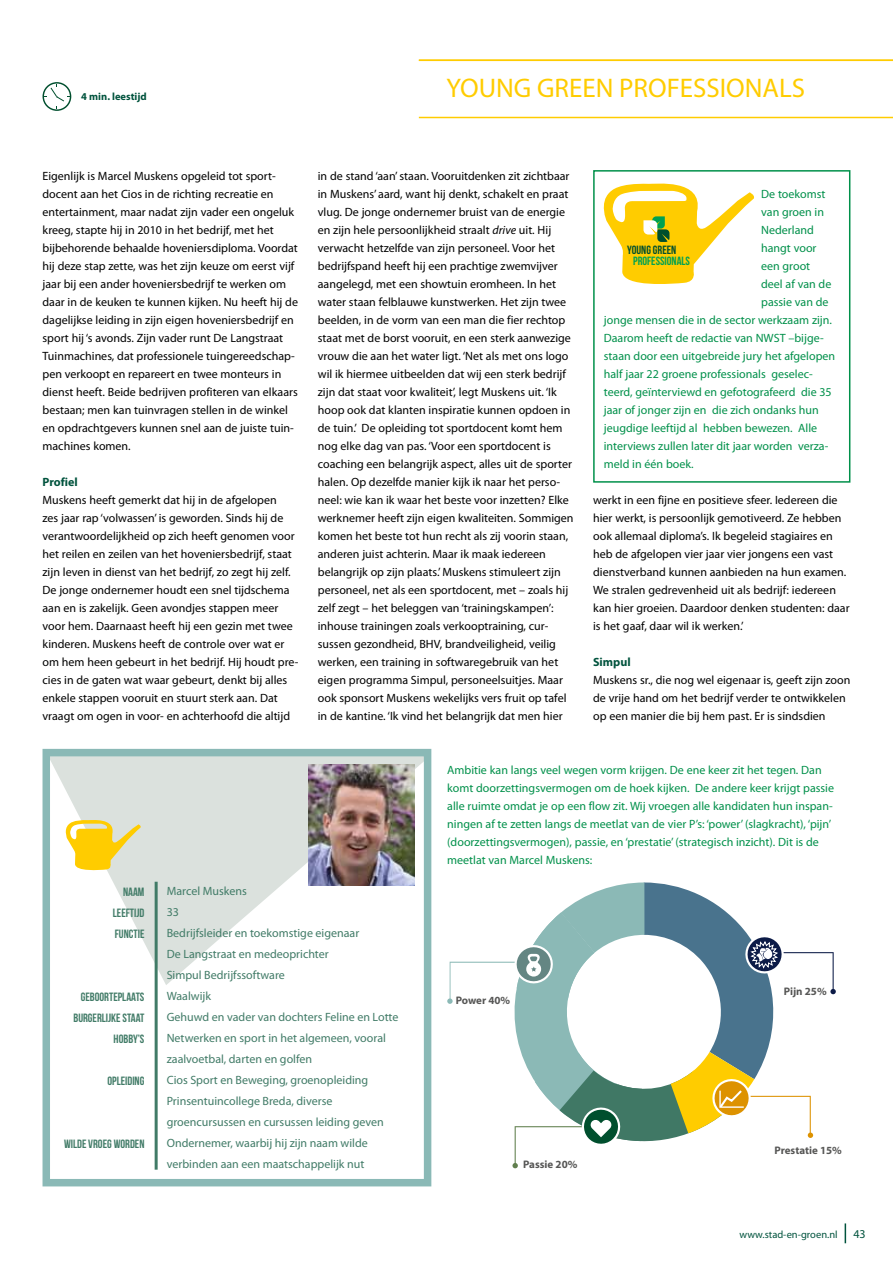
<style>
.page{position:relative;width:893px;height:1263px;background:#fff}
.page>*{position:absolute;margin:0;border:0;box-sizing:border-box;transform-origin:0 0}
.t1{font:27px "Myriad Pro";color:#fc0}
.t2{font:12px/18px "Myriad Pro";color:#000}
.t3{font:12px/18px "Myriad Pro";color:#00904a}
.t4{font:12px/21px "Myriad Pro";color:#417b67}
.t5{font:12px/21px "Bebas Neue";color:#417b67;text-align:justify}
.t6{font:12px/10.8px "Bebas Neue";color:#00a151}
.t7{font:12px "Myriad Pro";color:#00533d}
.t8{font:700 10.95px "Myriad Pro";color:#575756}
.t9{font:10.5px "Myriad Pro";color:#00533d}
.t10{font:700 10.5px "Myriad Pro";color:#00533d}
.s1{font-weight:700;color:#00533d}
.s2{font-style:italic}
.s3{color:#004f2e}
</style>
<div class="page">
<svg style="left:845px;top:1223px;width:1px;height:20px"></svg>
<hr style="left:419px;top:117px;width:474px;height:1px;background:#fc0">
<hr style="left:419px;top:60px;width:474px;height:1px;background:#fc0">
<svg style="left:43px;top:82px;width:28px;height:29px"></svg>
<svg style="left:52px;top:758px;width:370px;height:227px;fill:#dbe1dd"></svg>
<div style="left:43px;top:749px;width:388px;height:437px;border:8px solid #8ab9b6"></div>
<img style="left:309px;top:765px;width:105px;height:121px">
<hr style="left:155px;top:882px;width:3px;height:288px;background:#417b67">
<svg style="left:63px;top:817px;width:78px;height:55px;background:#f1dc7c"></svg>
<svg style="left:447px;top:882px;width:389px;height:286px"></svg>
<div style="left:593px;top:170px;width:257px;height:313px;border:2px solid #00904a"></div>
<svg style="left:604px;top:184px;width:150px;height:100px"></svg>
<p class="t10" style="left:81px;top:90px;width:67px">4 min. leestijd</p>
<p class="t1" style="left:446px;top:71px;width:360px">YOUNG GREEN PROFESSIONALS</p>
<p class="t2" style="left:43px;top:167px;width:257px">Eigenlijk is Marcel Muskens opgeleid tot sport&shy;docent aan het Cios in de richting recreatie en entertainment, maar nadat zijn vader een ongeluk kreeg, stapte hij in 2010 in het bedrijf, met het bijbehorende behaalde hoveniersdiploma. Voordat hij deze stap zette, was het zijn keuze om eerst vijf jaar bij een ander hoveniersbedrijf te werken om daar in de keuken te kunnen kijken. Nu heeft hij de dagelijkse leiding in zijn eigen hoveniersbedrijf en sport hij ‘s avonds. Zijn vader runt De Langstraat Tuinmachines, dat professionele tuingereedschap&shy;pen verkoopt en repareert en twee monteurs in dienst heeft. Beide bedrijven profiteren van elkaars bestaan; men kan tuinvragen stellen in de winkel en opdrachtgevers kunnen snel aan de juiste tuin&shy;machines komen.</p>
<p class="t2" style="left:43px;top:473px;width:258px"><span class="s1">Profiel<br></span>Muskens heeft gemerkt dat hij in de afgelopen<br>zes jaar rap ‘volwassen’ is geworden. Sinds hij de verantwoordelijkheid op zich heeft genomen voor het reilen en zeilen van het hoveniersbedrijf, staat zijn leven in dienst van het bedrijf, zo zegt hij zelf.<br>De jonge ondernemer houdt een snel tijdschema aan en is zakelijk. Geen avondjes stappen meer voor hem. Daarnaast heeft hij een gezin met twee kinderen. Muskens heeft de controle over wat er om hem heen gebeurt in het bedrijf. Hij houdt pre&shy;cies in de gaten wat waar gebeurt, denkt bij alles enkele stappen vooruit en stuurt sterk aan. Dat vraagt om ogen in voor- en achterhoofd die altijd</p>
<p class="t2" style="left:318px;top:167px;width:257px">in de stand ‘aan’ staan. Vooruitdenken zit zichtbaar in Muskens’ aard, want hij denkt, schakelt en praat vlug. De jonge ondernemer bruist van de energie en zijn hele persoonlijkheid straalt <span class="s2">drive</span> uit. Hij verwacht hetzelfde van zijn personeel. Voor het bedrijfspand heeft hij een prachtige zwemvijver aangelegd, met een showtuin eromheen. In het water staan felblauwe kunstwerken. Het zijn twee beelden, in de vorm van een man die fier rechtop staat met de borst vooruit, en een sterk aanwezige vrouw die aan het water ligt. ‘Net als met ons logo wil ik hiermee uitbeelden dat wij een sterk bedrijf zijn dat staat voor kwaliteit’, legt Muskens uit. ‘Ik hoop ook dat klanten inspiratie kunnen opdoen in de tuin.’ De opleiding tot sportdocent komt hem nog elke dag van pas. ‘Voor een sportdocent is coaching een belangrijk aspect, alles uit de sporter halen. Op dezelfde manier kijk ik naar het perso&shy;neel: wie kan ik waar het beste voor inzetten? Elke werknemer heeft zijn eigen kwaliteiten. Sommigen komen het beste tot hun recht als zij voorin staan, anderen juist achterin. Maar ik maak iedereen belangrijk op zijn plaats.’ Muskens stimuleert zijn personeel, net als een sportdocent, met – zoals hij zelf zegt – het beleggen van ‘trainingskampen’: inhouse trainingen zoals verkooptraining, cur&shy;sussen gezondheid, BHV, brandveiligheid, veilig werken, een training in softwaregebruik van het eigen programma Simpul, personeelsuitjes. Maar ook sponsort Muskens wekelijks vers fruit op tafel in de kantine. ‘Ik vind het belangrijk dat men hier</p>
<p class="t3" style="left:761px;top:185px;width:66px">De toekomst</p>
<p class="t3" style="left:761px;top:203px;width:64px">van groen in</p>
<p class="t3" style="left:761px;top:221px;width:54px">Nederland</p>
<p class="t3" style="left:761px;top:239px;width:57px">hangt voor</p>
<p class="t3" style="left:761px;top:257px;width:51px">een groot</p>
<p class="t3" style="left:761px;top:275px;width:72px">deel af van de</p>
<p class="t3" style="left:761px;top:293px;width:69px">passie van de</p>
<p class="t3" style="left:604px;top:311px;width:230px">jonge mensen die in de sector werkzaam zijn.</p>
<p class="t3" style="left:604px;top:329px;width:221px">Daarom heeft de redactie van NWST –bijge-</p>
<p class="t3" style="left:604px;top:347px;width:233px">staan door een uitgebreide jury het afgelopen</p>
<p class="t3" style="left:604px;top:365px;width:210px">half jaar 22 groene professionals geselec-</p>
<p class="t3" style="left:604px;top:383px;width:229px">teerd, geïnterviewd en gefotografeerd die 35</p>
<p class="t3" style="left:604px;top:401px;width:217px">jaar of jonger zijn en die zich ondanks hun</p>
<p class="t3" style="left:604px;top:419px;width:215px">jeugdige leeftijd al hebben bewezen. Alle</p>
<p class="t3" style="left:604px;top:437px;width:226px">interviews zullen later dit jaar worden verza-</p>
<p class="t3" style="left:604px;top:455px;width:91px">meld in één boek.</p>
<p class="t6" style="left:633px;top:244px;width:58px;text-indent:-6px"><span class="s3">YOUNG GREEN<br></span>PROFESSIONALS</p>
<p class="t2" style="left:593px;top:491px;width:258px">werkt in een fijne en positieve sfeer. Iedereen die hier werkt, is persoonlijk gemotiveerd. Ze hebben ook allemaal diploma’s. Ik begeleid stagiaires en heb de afgelopen vier jaar vier jongens een vast dienstverband kunnen aanbieden na hun examen.<br>We stralen gedrevenheid uit als bedrijf: iedereen kan hier groeien. Daardoor denken studenten: daar is het gaaf, daar wil ik werken.’</p>
<p class="t2" style="left:593px;top:653px;width:259px"><span class="s1">Simpul<br></span>Muskens sr., die nog wel eigenaar is, geeft zijn zoon de vrije hand om het bedrijf verder te ontwikkelen op een manier die bij hem past. Er is sindsdien</p>
<p class="t3" style="left:447px;top:761px;width:388px">Ambitie kan langs veel wegen vorm krijgen. De ene keer zit het tegen. Dan komt doorzettingsvermogen om de hoek kijken. De andere keer krijgt passie alle ruimte omdat je op een flow zit. Wij vroegen alle kandidaten hun inspan&shy;ningen af te zetten langs de meetlat van de vier P’s: ‘power’ (slagkracht), ‘pijn’ (doorzettingsvermogen), passie, en ‘prestatie’ (strategisch inzicht). Dit is de meetlat van Marcel Muskens:</p>
<p class="t5" style="left:113px;top:881px;width:33px;text-indent:10px">NAAM LEEFTIJD FUNCTIE</p>
<p class="t5" style="left:74px;top:986px;width:72px;text-align:right">GEBOORTEPLAATS<br>BURGERLIJKE STAAT<br>HOBBY’S</p>
<p class="t5" style="left:107px;top:1070px;width:39px">OPLEIDING</p>
<p class="t5" style="left:64px;top:1133px;width:82px">WILDE VROEG WORDEN</p>
<p class="t4" style="left:167px;top:880px;width:233px">Marcel Muskens<br>33<br>Bedrijfsleider en toekomstige eigenaar<br>De Langstraat en medeoprichter<br>Simpul Bedrijfssoftware<br>Waalwijk<br>Gehuwd en vader van dochters Feline en Lotte<br>Netwerken en sport in het algemeen, vooral zaalvoetbal, darten en golfen<br>Cios Sport en Beweging, groenopleiding<br>Prinsentuincollege Breda, diverse groencursussen en cursussen leiding geven<br>Ondernemer, waarbij hij zijn naam wilde verbinden aan een maatschappelijk nut</p>
<p class="t8" style="left:456px;top:993px;width:56px">Power 40%</p>
<p class="t8" style="left:523px;top:1157px;width:56px">Passie 20%</p>
<p class="t8" style="left:784px;top:984px;width:44px">Pijn 25%</p>
<p class="t8" style="left:774px;top:1143px;width:69px">Prestatie 15%</p>
<p class="t9" style="left:739px;top:1228px;width:100px">www.stad-en-groen.nl</p>
<p class="t7" style="left:853px;top:1226px;width:14px">43</p>
</div>
